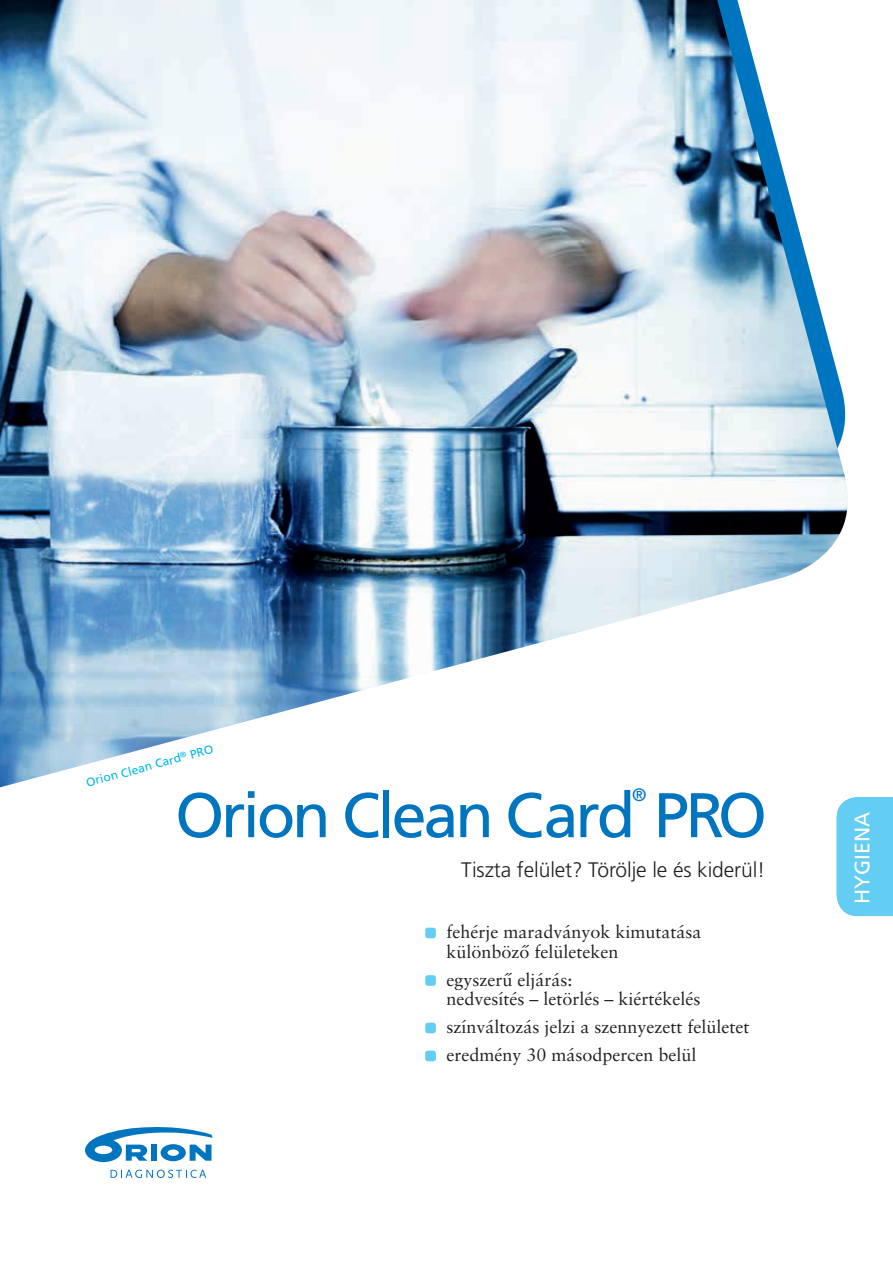
<style>
.page{position:relative;width:893px;height:1263px;background:#fff}
.page>*{position:absolute;margin:0;border:0;box-sizing:border-box;transform-origin:0 0}
.t1{font:63px "Frutiger LT Pro";letter-spacing:-.05em;color:#0075bf}
.t2{font:300 21px "Frutiger LT Pro";letter-spacing:-.005em;color:#231f20}
.t3{font:21px "Frutiger LT Pro";color:#fff}
.t4{font:18px/19.5px "Sabon CE";color:#231f20}
.t5{font:18px "Frutiger LT Pro";color:#0075bf}
.t6{font:12px "Frutiger LT Pro";color:#00b6ef}
</style>
<div class="page">
<svg style="left:85px;top:1127px;width:128px;height:35px"></svg>
<svg style="left:111px;top:1169px;width:95px;height:9px"></svg>
<img style="left:0;top:0;width:848px;height:787px">
<div style="left:425px;top:928px;width:11px;height:10px;background:#63cdf3;border-radius:3px"></div>
<div style="left:425px;top:975px;width:11px;height:11px;background:#63cdf3;border-radius:3px"></div>
<div style="left:425px;top:1023px;width:11px;height:10px;background:#63cdf3;border-radius:3px"></div>
<div style="left:425px;top:1051px;width:11px;height:10px;background:#63cdf3;border-radius:3px"></div>
<div style="left:837px;top:797px;width:56px;height:119px;background:#63cdf3"></div>
<p class="t6" style="left:84px;top:776px;width:133px;rotate:-15deg">Orion Clean Card<sup>®</sup> PRO</p>
<p class="t5" style="left:632px;top:784px;width:16px">®</p>
<h1 class="t1" style="left:175px;top:778px;width:593px">Orion Clean Card PRO</h1>
<p class="t2" style="left:461px;top:857px;width:306px">Tiszta felület? Törölje le és kiderül!</p>
<p class="t4" style="left:446px;top:922px;width:256px">fehérje maradványok kimutatása különböző felületeken</p>
<p class="t4" style="left:446px;top:970px;width:256px">egyszerű eljárás:<br>nedvesítés – letörlés – kiértékelés</p>
<p class="t4" style="left:446px;top:1013px;width:304px;line-height:28px">színváltozás jelzi a szennyezett felületet eredmény 30 másodpercen belül</p>
<p class="t3" style="left:850px;top:904px;width:93px;rotate:-90deg">HYGIENA</p>
<p class="t3" style="left:850px;top:901px;width:90px;rotate:-90deg">HYGIENE</p>
</div>
